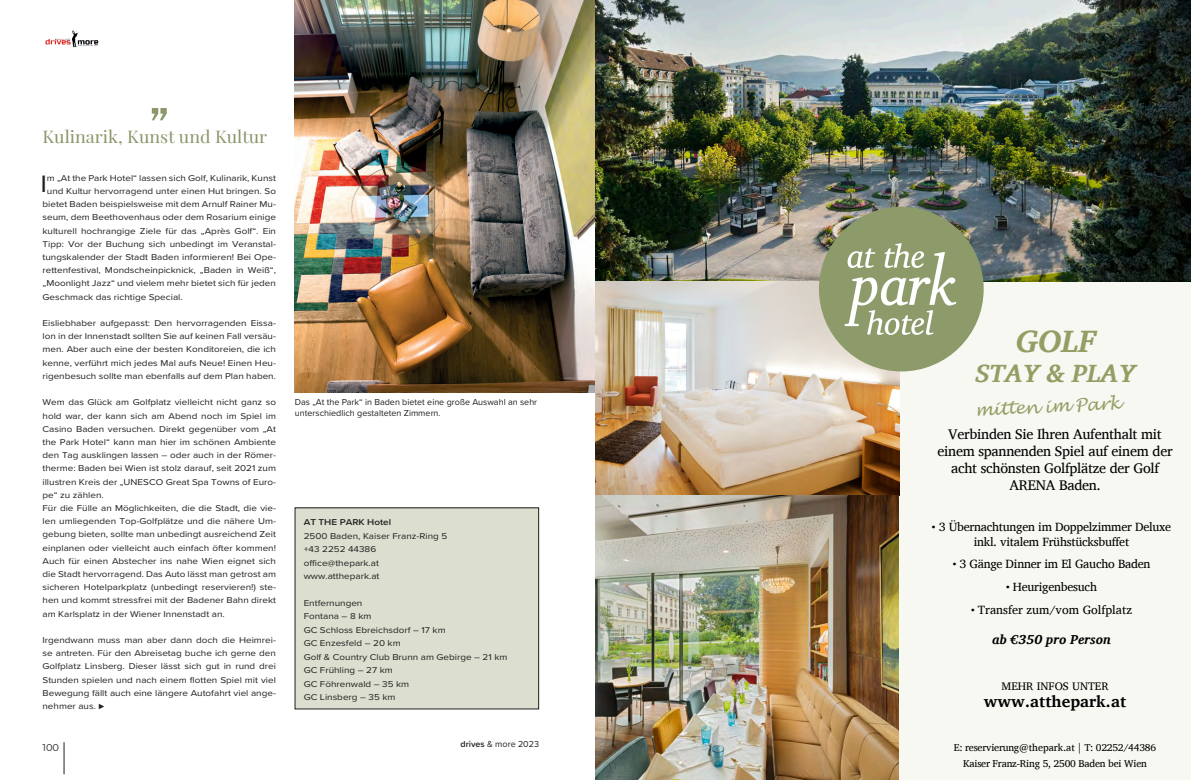
<style>
.page{position:relative;width:1191px;height:780px;background:#fff}
.page>*{position:absolute;margin:0;border:0;box-sizing:border-box;transform-origin:0 0}
.Anleser{font:500 51px "Franklin Gothic";color:#8a9768;scale:1.18 1}
.t1{font:italic 700 31.6px "Charis SIL";color:#959d64}
.t2{font:italic 700 25.5px "Charis SIL";letter-spacing:-.02em;color:#959d64}
.Body{font:24.6px "Proxima Nova";color:#231f20;scale:1.12 1}
.t3{font:italic 17.3px "Lucida Handwriting";color:#959d64}
.Playfair_UE2{font:17px "Playfair Display";color:#8a9768;scale:1.06 1}
.t4{font:700 16.3px "Charis SIL";color:#000}
.t5{font:14.3px/17.1px "Charis SIL";letter-spacing:-.02em;color:#000;text-align:center}
.t6{font:italic 700 13.3px "Charis SIL";color:#000}
.t7{font:12.2px/14.7px "Charis SIL";letter-spacing:-.02em;color:#000;text-align:center}
.t8{font:12.2px "Charis SIL";color:#000}
.t9{font:11.2px "Charis SIL";color:#000}
.t10{font:10.2px/15.5px "Charis SIL";letter-spacing:-.02em;color:#000;text-align:center}
.t11{font:9.9px "Montserrat";letter-spacing:-.005em;color:#231f20}
.Bildunterschrift{font:9px/10.8px "Proxima Soft";color:#231f20}
.Body-2{font:8.8px/13.2px "Proxima Nova";color:#231f20;text-align:justify;scale:1.12 1}
.Body-3{font:600 8.8px "Proxima Nova";color:#231f20;scale:1.12 1}
.s1{font-family:"Perpetua"}
.s2{font-weight:600}
</style>
<div class="page">
<hr style="left:64px;top:742px;width:1px;height:32px;background:#231f20">
<img style="left:45px;top:30px;width:54px;height:18px">
<div style="left:295px;top:508px;width:243px;height:201px;background:#dcdecf"></div>
<img style="left:295px;top:0;width:300px;height:392px">
<div style="left:899px;top:282px;width:292px;height:497px;background:#f8f8f3"></div>
<img style="left:595px;top:0;width:596px;height:282px">
<img style="left:595px;top:282px;width:304px;height:497px">
<div style="left:819px;top:207px;width:164px;height:164px;background:#8d9b6b;border-radius:50%"></div>
<svg style="left:844px;top:243px;width:112px;height:92px"></svg>
<p class="Anleser" style="left:148px;top:93px;width:21px">”</p>
<p class="Playfair_UE2" style="left:43px;top:123px;width:213px">Kulinarik, Kunst und Kultur</p>
<p class="Body" style="left:40px;top:165px;width:7px">I</p>
<p class="Body-2" style="left:47px;top:171px;width:206px">m „At the Park Hotel“ lassen sich Golf, Kulinarik, Kunst</p>
<p class="Body-2" style="left:47px;top:184px;width:206px">und Kultur hervorragend unter einen Hut bringen. So</p>
<p class="Body-2" style="left:43px;top:197px;width:210px">bietet Baden beispielsweise mit dem Arnulf Rainer Mu-</p>
<p class="Body-2" style="left:43px;top:210px;width:210px">seum, dem Beethovenhaus oder dem Rosarium einige</p>
<p class="Body-2" style="left:43px;top:224px;width:210px">kulturell hochrangige Ziele für das „Après Golf“. Ein</p>
<p class="Body-2" style="left:43px;top:237px;width:210px">Tipp: Vor der Buchung sich unbedingt im Veranstal-</p>
<p class="Body-2" style="left:43px;top:250px;width:210px">tungskalender der Stadt Baden informieren! Bei Ope-</p>
<p class="Body-2" style="left:43px;top:263px;width:210px">rettenfestival, Mondscheinpicknick, „Baden in Weiß“,</p>
<p class="Body-2" style="left:43px;top:276px;width:210px">„Moonlight Jazz“ und vielem mehr bietet sich für jeden</p>
<p class="Body-2" style="left:43px;top:290px;width:127px">Geschmack das richtige Special.</p>
<p class="Body-2" style="left:43px;top:316px;width:210px">Eisliebhaber aufgepasst: Den hervorragenden Eissa&shy;lon in der Innenstadt sollten Sie auf keinen Fall versäu&shy;men. Aber auch eine der besten Konditoreien, die ich kenne, verführt mich jedes Mal aufs Neue! Einen Heu&shy;rigenbesuch sollte man ebenfalls auf dem Plan haben.</p>
<p class="Body-2" style="left:43px;top:395px;width:210px">Wem das Glück am Golfplatz vielleicht nicht ganz so hold war, der kann sich am Abend noch im Spiel im Casino Baden versuchen. Direkt gegenüber vom „At the Park Hotel“ kann man hier im schönen Ambiente den Tag ausklingen lassen – oder auch in der Römer&shy;therme: Baden bei Wien ist stolz darauf, seit 2021 zum illustren Kreis der „UNESCO Great Spa Towns of Euro&shy;pe“ zu zählen.</p>
<p class="Body-2" style="left:43px;top:501px;width:210px">Für die Fülle an Möglichkeiten, die die Stadt, die vie&shy;len umliegenden Top-Golfplätze und die nähere Um&shy;gebung bieten, sollte man unbedingt ausreichend Zeit einplanen oder vielleicht auch einfach öfter kommen!<br>Auch für einen Abstecher ins nahe Wien eignet sich die Stadt hervorragend. Das Auto lässt man getrost am sicheren Hotelparkplatz (unbedingt reservieren!) ste&shy;hen und kommt stressfrei mit der Badener Bahn direkt am Karlsplatz in der Wiener Innenstadt an.</p>
<p class="Body-2" style="left:43px;top:633px;width:210px">Irgendwann muss man aber dann doch die Heimrei&shy;se antreten. Für den Abreisetag buche ich gerne den Golfplatz Linsberg. Dieser lässt sich gut in rund drei Stunden spielen und nach einem flotten Spiel mit viel Bewegung fällt auch eine längere Autofahrt viel ange&shy;nehmer aus. ⊲</p>
<p class="Bildunterschrift" style="left:295px;top:396px;width:244px">Das „At the Park“ in Baden bietet eine große Auswahl an sehr unterschiedlich gestalteten Zimmern.</p>
<p class="Body-3" style="left:304px;top:515px;width:80px">AT THE PARK Hotel</p>
<p class="Body-2" style="left:304px;top:528px;width:130px">2500 Baden, Kaiser Franz-Ring 5</p>
<p class="Body-2" style="left:304px;top:542px;width:66px">+43 2252 44386</p>
<p class="Body-2" style="left:304px;top:555px;width:69px">office@thepark.at</p>
<p class="Body-2" style="left:304px;top:569px;width:69px">www.atthepark.at</p>
<p class="Body-2" style="left:304px;top:596px;width:54px">Entfernungen</p>
<p class="Body-2" style="left:304px;top:609px;width:62px">Fontana – 8 km</p>
<p class="Body-2" style="left:304px;top:623px;width:128px">GC Schloss Ebreichsdorf – 17 km</p>
<p class="Body-2" style="left:304px;top:636px;width:88px">GC Enzesfeld – 20 km</p>
<p class="Body-2" style="left:304px;top:650px;width:183px">Golf &amp; Country Club Brunn am Gebirge – 21 km</p>
<p class="Body-2" style="left:304px;top:663px;width:81px">GC Frühling – 27 km</p>
<p class="Body-2" style="left:304px;top:677px;width:96px">GC Föhrenwald – 35 km</p>
<p class="Body-2" style="left:304px;top:690px;width:83px">GC Linsberg – 35 km</p>
<p class="t1" style="left:1015px;top:322px;width:82px">GOLF</p>
<p class="t2" style="left:975px;top:358px;width:162px">STAY &amp; PLAY</p>
<p class="t3" style="left:974px;top:398px;width:147px;rotate:-2deg">mitten im Park</p>
<p class="t5" style="left:937px;top:425px;width:237px">Verbinden Sie Ihren Aufenthalt mit einem spannenden Spiel auf einem der acht schönsten Golfplätze der Golf<br>ARENA Baden.</p>
<p class="t7" style="left:931px;top:519px;width:241px"><span class="s1">•</span> 3 Übernachtungen im Doppelzimmer Deluxe inkl. vitalem Frühstücksbuffet</p>
<p class="t7" style="left:952px;top:556px;width:200px"><span class="s1">•</span> 3 Gänge Dinner im El Gaucho Baden</p>
<p class="t7" style="left:1005px;top:579px;width:93px"><span class="s1">•</span> Heurigenbesuch</p>
<p class="t8" style="left:971px;top:602px;width:163px"><span class="s1">•</span> Transfer zum/vom Golfplatz</p>
<p class="t6" style="left:992px;top:631px;width:120px">ab €350 pro Person</p>
<p class="t9" style="left:1001px;top:679px;width:109px">MEHR INFOS UNTER</p>
<p class="t4" style="left:983px;top:691px;width:144px">www.atthepark.at</p>
<p class="Bildunterschrift" style="left:460px;top:737px;width:80px"><span class="s2">drives</span> &amp; more 2023</p>
<p class="t10" style="left:954px;top:739px;width:204px">E: reservierung@thepark.at | T: 02252/44386<br>Kaiser Franz-Ring 5, 2500 Baden bei Wien</p>
<p class="t11" style="left:43px;top:741px;width:18px">100</p>
<p class="t11" style="left:1133px;top:741px;width:15px">101</p>
</div>
